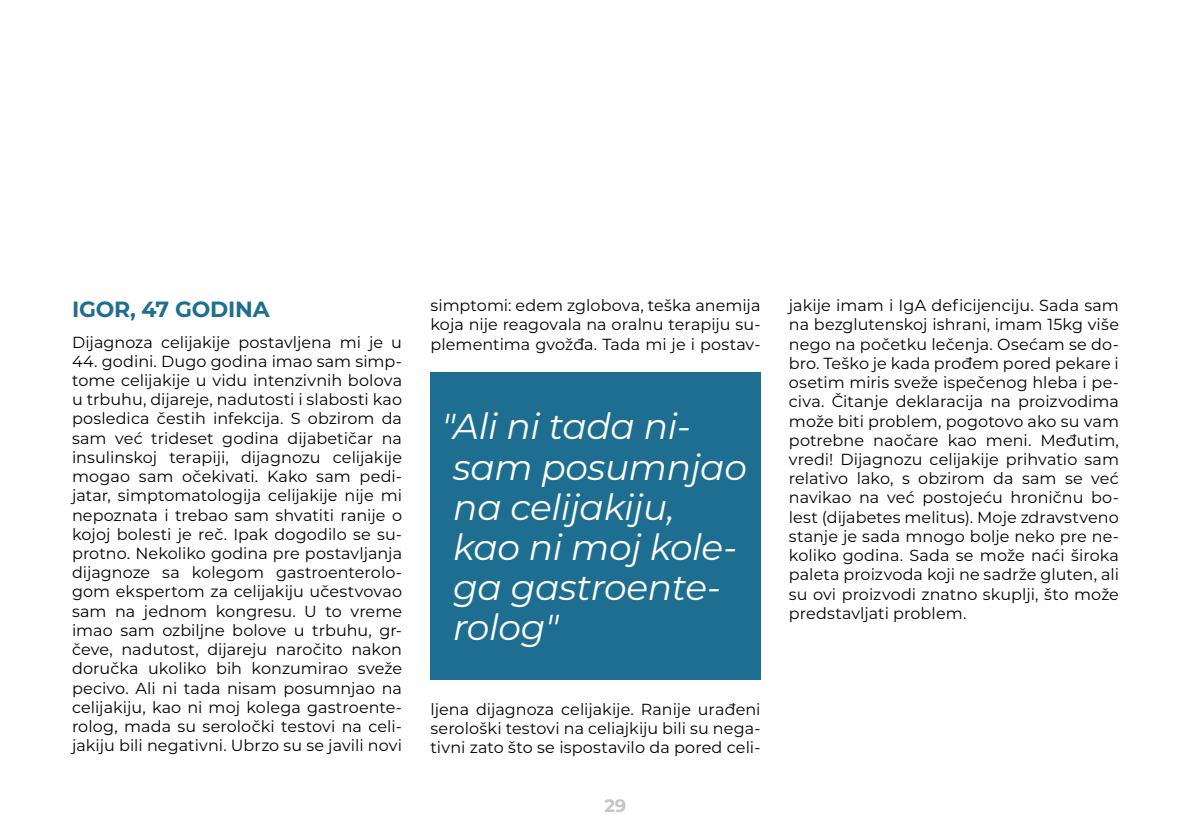
<style>
.page{position:relative;width:1191px;height:840px;background:#fff}
.page>*{position:absolute;margin:0;border:0;box-sizing:border-box;transform-origin:0 0}
.t1{font:italic 36px/40px "Montserrat";letter-spacing:-.01em;color:#fff}
.t2{font:700 22px "Montserrat";letter-spacing:-.01em;color:#1d6e90}
.t3{font:700 18px "Montserrat";color:#c6c6c5}
.t4{font:16px/19.2px "Montserrat";letter-spacing:.005em;color:#000;text-align:justify}
</style>
<div class="page">
<div style="left:430px;top:372px;width:330px;height:307px;background:#1d6e90"></div>
<h2 class="t2" style="left:72px;top:293px;width:199px">IGOR, 47 GODINA</h2>
<p class="t4" style="left:72px;top:331px;width:331px">Dijagnoza celijakije postavljena mi je u</p>
<p class="t4" style="left:72px;top:351px;width:331px">44. godini. Dugo godina imao sam simp&shy;tome celijakije u vidu intenzivnih bolova u trbuhu, dijareje, nadutosti i slabosti kao posledica čestih infekcija. S obzirom da sam već trideset godina dijabetičar na insulinskoj terapiji, dijagnozu celijakije mogao sam očekivati. Kako sam pedi&shy;jatar, simptomatologija celijakije nije mi nepoznata i trebao sam shvatiti ranije o kojoj bolesti je reč. Ipak dogodilo se su&shy;protno. Nekoliko godina pre postavljanja dijagnoze sa kolegom gastroenterolo&shy;gom ekspertom za celijakiju učestvovao sam na jednom kongresu. U to vreme imao sam ozbiljne bolove u trbuhu, gr&shy;čeve, nadutost, dijareju naročito nakon doručka ukoliko bih konzumirao sveže pecivo. Ali ni tada nisam posumnjao na celijakiju, kao ni moj kolega gastroente&shy;rolog, mada su seroločki testovi na celi&shy;jakiju bili negativni. Ubrzo su se javili novi</p>
<p class="t4" style="left:430px;top:295px;width:331px">simptomi: edem zglobova, teška anemija koja nije reagovala na oralnu terapiju su&shy;plementima gvožđa. Tada mi je i postav-</p>
<h1 class="t1" style="left:453px;top:405px;width:295px;text-indent:-11px">"Ali ni tada ni&shy;sam posumnjao na celijakiju, kao ni moj kole&shy;ga gastroente&shy;rolog"</h1>
<p class="t4" style="left:430px;top:698px;width:331px">ljena dijagnoza celijakije. Ranije urađeni serološki testovi na celiajkiju bili su nega&shy;tivni zato što se ispostavilo da pored celi-</p>
<p class="t3" style="left:604px;top:791px;width:23px">29</p>
<p class="t4" style="left:789px;top:295px;width:331px">jakije imam i IgA deficijenciju. Sada sam na bezglutenskoj ishrani, imam 15kg više nego na početku lečenja. Osećam se do&shy;bro. Teško je kada prođem pored pekare i osetim miris sveže ispečenog hleba i pe&shy;civa. Čitanje deklaracija na proizvodima može biti problem, pogotovo ako su vam potrebne naočare kao meni. Međutim, vredi! Dijagnozu celijakije prihvatio sam relativo lako, s obzirom da sam se već navikao na već postojeću hroničnu bo&shy;lest (dijabetes melitus). Moje zdravstveno stanje je sada mnogo bolje neko pre ne&shy;koliko godina. Sada se može naći široka paleta proizvoda koji ne sadrže gluten, ali su ovi proizvodi znatno skuplji, što može predstavljati problem.</p>
</div>
